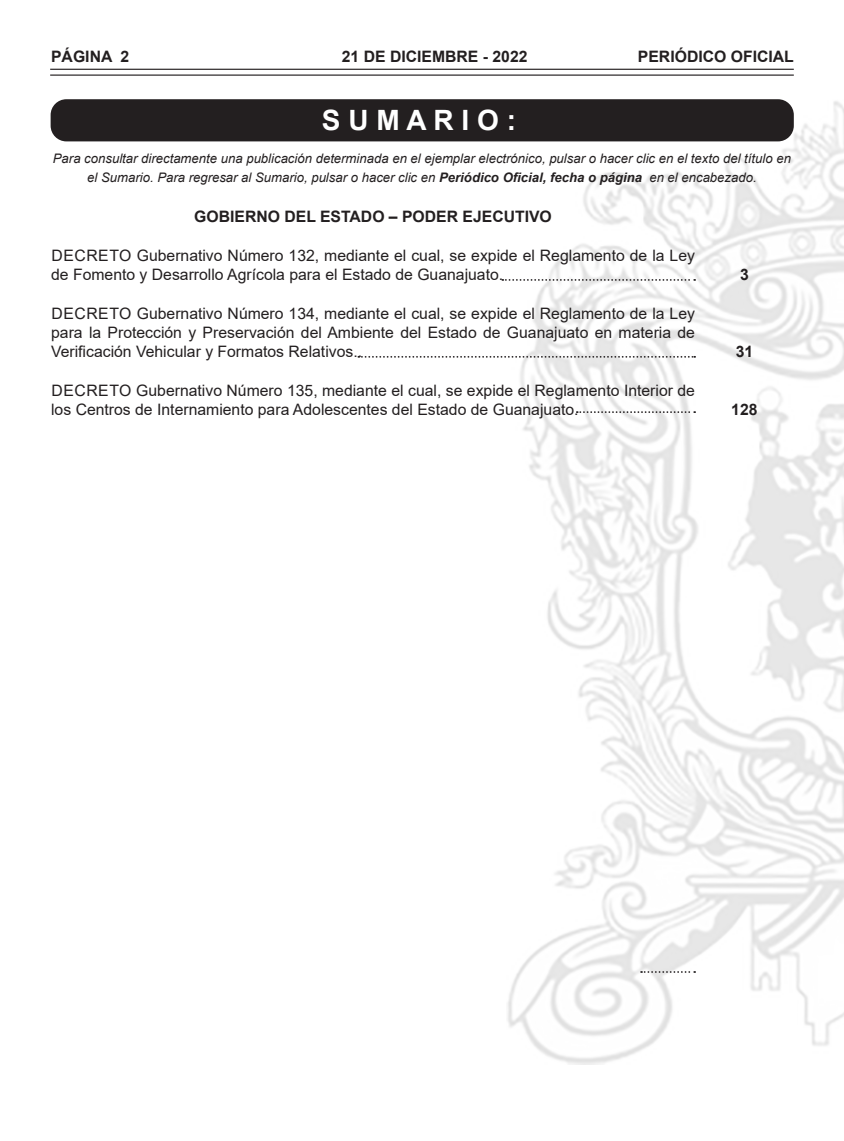
<style>
.page{position:relative;width:844px;height:1141px;background:#fff}
.page>*{position:absolute;margin:0;border:0;box-sizing:border-box;transform-origin:0 0}
.t1{font:700 28px "Arial";color:#fff}
.t2{font:15.75px/19.2px "Arial";color:#231f20}
.t3{font:700 15.75px "Arial";color:#231f20}
.t4{font:italic 13.12px/18.9px "Arial";color:#231f20;text-align:center}
.s1{font-weight:700}
</style>
<div class="page">
<img style="left:506px;top:99px;width:337px;height:966px">
<hr style="left:50px;top:69px;width:743px;height:1px;background:#231f20">
<hr style="left:50px;top:75px;width:743px;height:1px;background:#231f20">
<div style="left:51px;top:99px;width:742px;height:42px;background:#231f20;border-radius:16px"></div>
<svg style="left:641px;top:971px;width:54px;height:2px"></svg>
<svg style="left:358px;top:356px;width:337px;height:2px"></svg>
<svg style="left:502px;top:279px;width:193px;height:2px"></svg>
<svg style="left:576px;top:411px;width:119px;height:2px"></svg>
<p class="t3" style="left:51px;top:45px;width:80px">PÁGINA 2</p>
<p class="t3" style="left:342px;top:45px;width:187px">21 DE DICIEMBRE - 2022</p>
<p class="t3" style="left:637px;top:45px;width:157px">PERIÓDICO OFICIAL</p>
<p class="t1" style="left:322px;top:100px;width:195px">S U M A R I O :</p>
<p class="t4" style="left:53px;top:149px;width:739px">Para consultar directamente una publicación determinada en el ejemplar electrónico, pulsar o hacer clic en el texto del título en el Sumario. Para regresar al Sumario, pulsar o hacer clic en <span class="s1">Periódico Oficial, fecha o página</span> en el encabezado.</p>
<p class="t3" style="left:194px;top:206px;width:359px">GOBIERNO DEL ESTADO – PODER EJECUTIVO</p>
<p class="t2" style="left:51px;top:246px;width:645px">DECRETO Gubernativo Número 132, mediante el cual, se expide el Reglamento de la Ley de Fomento y Desarrollo Agrícola para el Estado de Guanajuato.</p>
<p class="t2" style="left:51px;top:303px;width:645px;text-align:justify">DECRETO Gubernativo Número 134, mediante el cual, se expide el Reglamento de la Ley para la Protección y Preservación del Ambiente del Estado de Guanajuato en materia de Verificación Vehicular y Formatos Relativos..</p>
<p class="t2" style="left:51px;top:380px;width:645px">DECRETO Gubernativo Número 135, mediante el cual, se expide el Reglamento Interior de los Centros de Internamiento para Adolescentes del Estado de Guanajuato.</p>
<p class="t3" style="left:739px;top:263px;width:10px">3</p>
<p class="t3" style="left:735px;top:340px;width:19px">31</p>
<p class="t3" style="left:731px;top:398px;width:28px">128</p>
</div>
